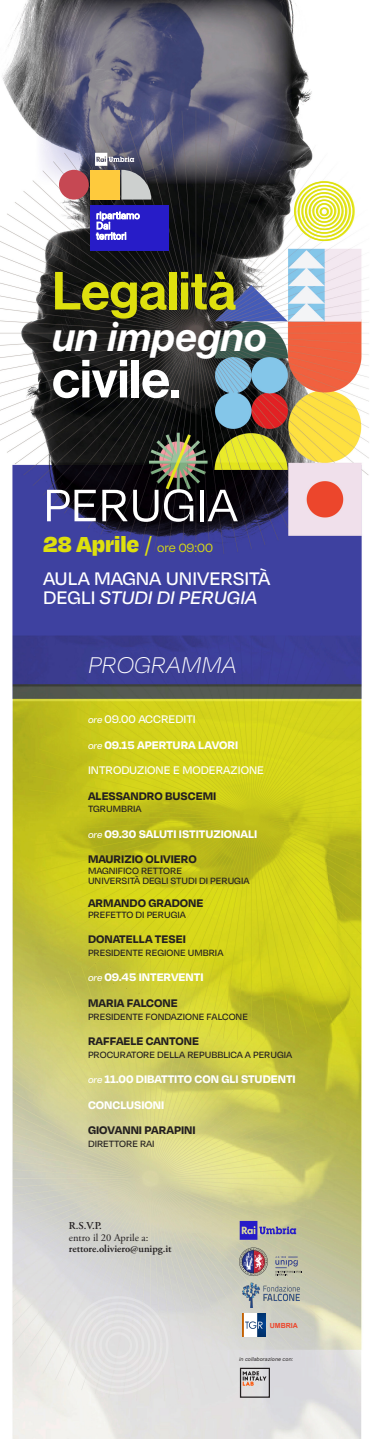
<style>
.page{position:relative;width:373px;height:1439px;background:#fff}
.page>*{position:absolute;margin:0;border:0;box-sizing:border-box;transform-origin:0 0}
.t1{font:52.5px "N Haas Grotesk DS Pro 65 Md";color:#dee00e}
.t2{font:52.5px "Degular";color:#fff}
.t3{font:52.5px "N Haas Grotesk DS Pro 65 Md";color:#fff}
.t4{font:italic 39.38px "SF Pro";color:#fff}
.t5{font:italic 100 26.25px "Degular";color:#fff}
.t6{font:900 24.94px "Degular";color:#dee00e}
.t7{font:500 21px "Degular";color:#fff}
.t8{font:italic 500 21px "Degular";color:#fff}
.t9{font:700 12.69px "Degular";color:#fff}
.t10{font:700 12.69px "Degular";color:#231f20}
.t11{font:500 12.69px "Degular";color:#fff}
.t12{font:500 10.5px "Degular";color:#231f20}
.t13{font:600 10.5px "Adobe Garamond Pro";color:#231f20}
.t14{font:10.5px "Adobe Garamond Pro";color:#231f20}
.t15{font:700 7px "Arial";color:#ed452b}
.t16{font:italic 5.25px "SF Pro";color:#231f20}
.s1{font-weight:400}
.s2{font-weight:400;font-size:13.83px}
.s3{font-style:normal}
.s4{font-style:italic;font-size:10.5px}
.s5{font-weight:500;font-style:italic;font-size:10.5px}
</style>
<div class="page">
<img style="left:0;top:0;width:369px;height:1439px">
<svg style="left:293px;top:181px;width:60px;height:60px"></svg>
<svg style="left:69px;top:1296px;width:99px;height:98px;background:#e2e1e1"></svg>
<svg style="left:239px;top:1221px;width:56px;height:18px"></svg>
<svg style="left:275px;top:1256px;width:27px;height:19px"></svg>
<svg style="left:239px;top:1247px;width:28px;height:29px"></svg>
<img style="left:240px;top:1282px;width:61px;height:25px">
<img style="left:242px;top:1313px;width:23px;height:23px">
<svg style="left:242px;top:1371px;width:24px;height:14px"></svg>
<div style="left:239px;top:1367px;width:30px;height:30px;border:1px solid #231f20"></div>
<div style="left:59px;top:170px;width:30px;height:30px;background:#c64853;border-radius:50%"></div>
<div style="left:90px;top:170px;width:30px;height:30px;background:#feca3d"></div>
<div style="left:90px;top:206px;width:78px;height:45px;background:#271cc8"></div>
<svg style="left:96px;top:211px;width:43px;height:29px"></svg>
<svg style="left:95px;top:153px;width:56px;height:47px"></svg>
<p class="t1" style="left:52px;top:261px;width:185px">Legalità</p>
<p class="t4" style="left:52px;top:315px;width:216px">un impegno</p>
<p class="t3" style="left:52px;top:348px;width:130px">civile.</p>
<p class="t2" style="left:43px;top:473px;width:196px">PERUGIA</p>
<p class="t6" style="left:43px;top:527px;width:171px">28 Aprile <span class="s1">/</span> <span class="s2">ore 09:00</span></p>
<p class="t7" style="left:43px;top:566px;width:228px">AULA MAGNA UNIVERSITÀ</p>
<p class="t8" style="left:43px;top:584px;width:215px"><span class="s3">DEGLI</span> STUDI DI PERUGIA</p>
<p class="t5" style="left:88px;top:649px;width:150px">PROGRAMMA</p>
<p class="t11" style="left:88px;top:712px;width:109px"><span class="s4">ore</span> 09.00 ACCREDITI</p>
<p class="t9" style="left:88px;top:737px;width:151px"><span class="s5">ore</span> 09.15 APERTURA LAVORI</p>
<p class="t11" style="left:88px;top:762px;width:177px">INTRODUZIONE E MODERAZIONE</p>
<p class="t10" style="left:88px;top:787px;width:129px">ALESSANDRO BUSCEMI</p>
<p class="t12" style="left:88px;top:802px;width:55px">TGRUMBRIA</p>
<p class="t9" style="left:88px;top:826px;width:170px"><span class="s5">ore</span> 09.30 SALUTI ISTITUZIONALI</p>
<p class="t10" style="left:88px;top:851px;width:110px">MAURIZIO OLIVIERO</p>
<p class="t12" style="left:88px;top:864px;width:95px">MAGNIFICO RETTORE</p>
<p class="t12" style="left:88px;top:874px;width:163px">UNIVERSITÀ DEGLI STUDI DI PERUGIA</p>
<p class="t10" style="left:88px;top:895px;width:117px">ARMANDO GRADONE</p>
<p class="t12" style="left:88px;top:908px;width:99px">PREFETTO DI PERUGIA</p>
<p class="t10" style="left:88px;top:931px;width:99px">DONATELLA TESEI</p>
<p class="t12" style="left:88px;top:946px;width:137px">PRESIDENTE REGIONE UMBRIA</p>
<p class="t9" style="left:88px;top:969px;width:117px"><span class="s5">ore</span> 09.45 INTERVENTI</p>
<p class="t10" style="left:88px;top:995px;width:91px">MARIA FALCONE</p>
<p class="t12" style="left:88px;top:1010px;width:161px">PRESIDENTE FONDAZIONE FALCONE</p>
<p class="t10" style="left:88px;top:1033px;width:112px">RAFFAELE CANTONE</p>
<p class="t12" style="left:88px;top:1048px;width:205px">PROCURATORE DELLA REPUBBLICA A PERUGIA</p>
<p class="t9" style="left:88px;top:1071px;width:209px"><span class="s5">ore</span> 11.00 DIBATTITO CON GLI STUDENTI</p>
<p class="t9" style="left:88px;top:1096px;width:78px">CONCLUSIONI</p>
<p class="t10" style="left:88px;top:1122px;width:109px">GIOVANNI PARAPINI</p>
<p class="t12" style="left:88px;top:1137px;width:68px">DIRETTORE RAI</p>
<p class="t13" style="left:69px;top:1219px;width:34px">R.S.V.P.</p>
<p class="t14" style="left:69px;top:1231px;width:81px">entro il 20 Aprile a:</p>
<p class="t13" style="left:69px;top:1242px;width:104px">rettore.oliviero@unipg.it</p>
<p class="t15" style="left:269px;top:1320px;width:29px">UMBRIA</p>
<p class="t16" style="left:239px;top:1356px;width:56px">in collaborazione con:</p>
</div>
